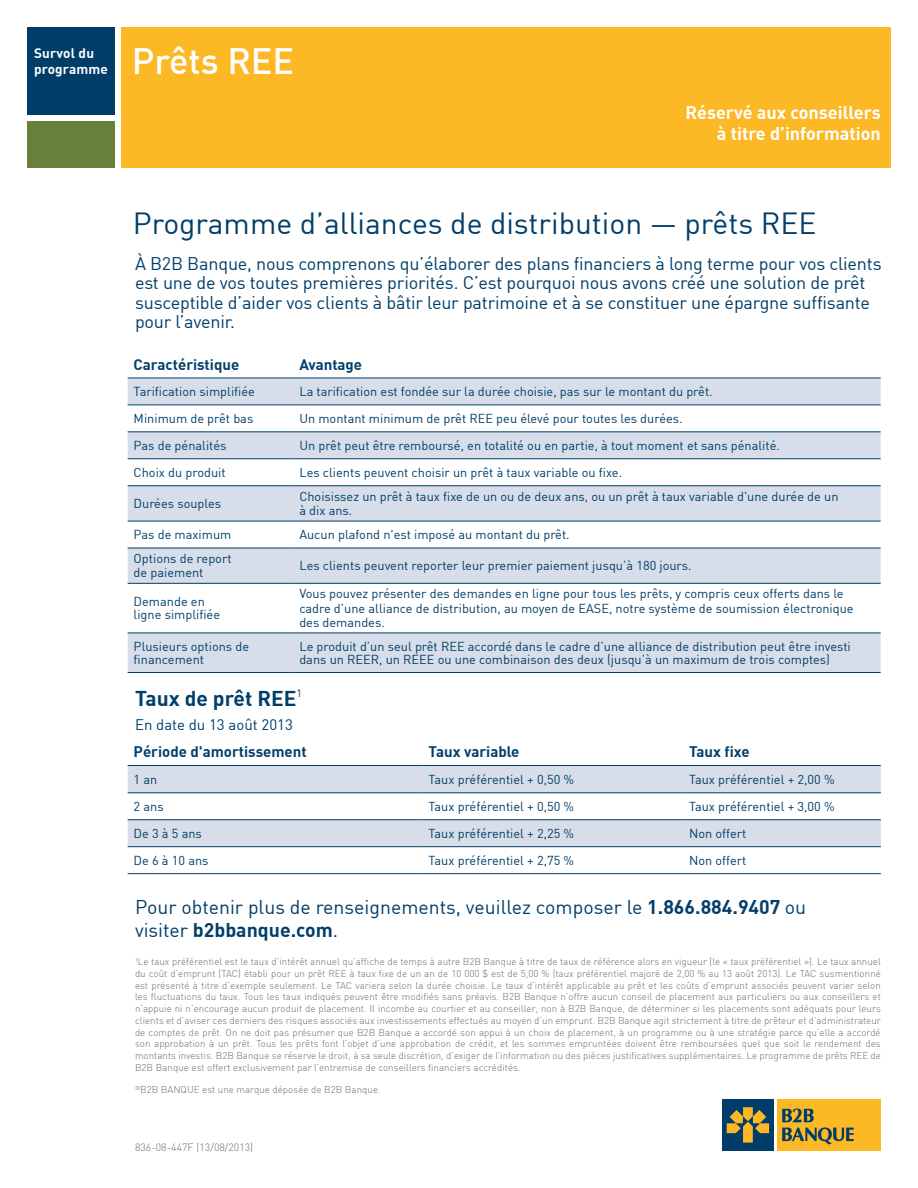
<style>
.page{position:relative;width:918px;height:1188px;background:#fff}
.page>*{position:absolute;margin:0;border:0;box-sizing:border-box;transform-origin:0 0}
.t1{font:500 36px "DIN";color:#fff}
.LOB_Main_Head{font:30px "DIN";color:#003e69}
.t2{font:700 21px "DIN";color:#003e69}
.Company_Phone_Number{font:19.5px "DIN";color:#003e69}
.Company_Phone_Number-2{font:700 19.5px "DIN";color:#003e69}
.t3{font:18px/19.5px "DIN";letter-spacing:-.01em;color:#003e69}
.Advisor_info{font:700 18px "DIN";color:#fff}
.t4{font:700 15px "DIN";color:#003e69}
.t5{font:15px "DIN";color:#003e69}
.t6{font:700 13.5px/15.8px "DIN";letter-spacing:.015em;color:#fff}
.t7{font:12.75px/13.5px "DIN";color:#003e69}
.Advisor_info-2{font:300 10.5px "DIN";letter-spacing:.005em;color:#6c6d70}
.t8{font:300 9.75px/11.7px "DIN";letter-spacing:.005em;color:#6c6d70;text-align:justify}
.s1{font-weight:700}
.s2{font-weight:400}
</style>
<div class="page">
<div style="left:122px;top:27px;width:769px;height:140px;background:#fcb825"></div>
<div style="left:27px;top:27px;width:88px;height:88px;background:#003e69"></div>
<div style="left:27px;top:121px;width:88px;height:47px;background:#67803a"></div>
<svg style="left:128px;top:766px;width:753px;height:80px;fill:#d8dee9"></svg>
<hr style="left:128px;top:765px;width:295px;height:1px;background:#003e69">
<hr style="left:423px;top:765px;width:260px;height:1px;background:#003e69">
<hr style="left:683px;top:765px;width:198px;height:1px;background:#003e69">
<hr style="left:128px;top:793px;width:295px;height:1px;background:#003e69">
<hr style="left:423px;top:793px;width:260px;height:1px;background:#003e69">
<hr style="left:683px;top:793px;width:198px;height:1px;background:#003e69">
<hr style="left:128px;top:819px;width:295px;height:1px;background:#003e69">
<hr style="left:423px;top:819px;width:260px;height:1px;background:#003e69">
<hr style="left:683px;top:819px;width:198px;height:1px;background:#003e69">
<hr style="left:128px;top:846px;width:295px;height:1px;background:#003e69">
<hr style="left:128px;top:873px;width:295px;height:1px;background:#003e69">
<hr style="left:423px;top:846px;width:260px;height:1px;background:#003e69">
<hr style="left:423px;top:873px;width:260px;height:1px;background:#003e69">
<hr style="left:683px;top:846px;width:198px;height:1px;background:#003e69">
<hr style="left:683px;top:873px;width:198px;height:1px;background:#003e69">
<svg style="left:128px;top:379px;width:753px;height:293px;fill:#d8dee9"></svg>
<hr style="left:128px;top:378px;width:165px;height:1px;background:#003e69">
<hr style="left:293px;top:378px;width:588px;height:1px;background:#003e69">
<hr style="left:128px;top:405px;width:165px;height:1px;background:#003e69">
<hr style="left:293px;top:405px;width:588px;height:1px;background:#003e69">
<hr style="left:128px;top:432px;width:165px;height:1px;background:#003e69">
<hr style="left:293px;top:432px;width:588px;height:1px;background:#003e69">
<hr style="left:128px;top:459px;width:165px;height:1px;background:#003e69">
<hr style="left:293px;top:459px;width:588px;height:1px;background:#003e69">
<hr style="left:128px;top:485px;width:165px;height:1px;background:#003e69">
<hr style="left:293px;top:485px;width:588px;height:1px;background:#003e69">
<hr style="left:128px;top:521px;width:165px;height:1px;background:#003e69">
<hr style="left:293px;top:521px;width:588px;height:1px;background:#003e69">
<hr style="left:128px;top:548px;width:165px;height:1px;background:#003e69">
<hr style="left:128px;top:633px;width:165px;height:1px;background:#003e69">
<hr style="left:293px;top:548px;width:588px;height:1px;background:#003e69">
<hr style="left:293px;top:633px;width:588px;height:1px;background:#003e69">
<hr style="left:128px;top:583px;width:165px;height:1px;background:#003e69">
<hr style="left:128px;top:672px;width:165px;height:1px;background:#003e69">
<hr style="left:293px;top:583px;width:588px;height:1px;background:#003e69">
<hr style="left:293px;top:672px;width:588px;height:1px;background:#003e69">
<div style="left:722px;top:1099px;width:52px;height:52px;background:#003e69"></div>
<svg style="left:727px;top:1107px;width:42px;height:36px"></svg>
<div style="left:777px;top:1099px;width:104px;height:52px;background:#fcb825"></div>
<svg style="left:782px;top:1109px;width:72px;height:36px"></svg>
<p class="t6" style="left:34px;top:45px;width:75px">Survol du programme</p>
<p class="t1" style="left:132px;top:38px;width:164px">Prêts REE</p>
<p class="Advisor_info" style="left:685px;top:101px;width:197px">Réservé aux conseillers</p>
<p class="Advisor_info" style="left:717px;top:122px;width:165px">à titre d’information</p>
<p class="LOB_Main_Head" style="left:133px;top:205px;width:685px">Programme d’alliances de distribution — prêts REE</p>
<p class="t3" style="left:135px;top:253px;width:748px">À B2B Banque, nous comprenons qu’élaborer des plans financiers à long terme pour vos clients est une de vos toutes premières priorités. C’est pourquoi nous avons créé une solution de prêt susceptible d’aider vos clients à bâtir leur patrimoine et à se constituer une épargne suffisante pour l’avenir.</p>
<p class="t4" style="left:134px;top:355px;width:107px">Caractéristique</p>
<p class="t4" style="left:299px;top:355px;width:64px">Avantage</p>
<p class="t7" style="left:134px;top:384px;width:123px">Tarification simplifiée</p>
<p class="t7" style="left:299px;top:384px;width:415px">La tarification est fondée sur la durée choisie, pas sur le montant du prêt.</p>
<p class="t7" style="left:134px;top:411px;width:121px">Minimum de prêt bas</p>
<p class="t7" style="left:299px;top:411px;width:385px">Un montant minimum de prêt REE peu élevé pour toutes les durées.</p>
<p class="t7" style="left:134px;top:438px;width:94px">Pas de pénalités</p>
<p class="t7" style="left:299px;top:438px;width:482px">Un prêt peut être remboursé, en totalité ou en partie, à tout moment et sans pénalité.</p>
<p class="t7" style="left:134px;top:465px;width:94px">Choix du produit</p>
<p class="t7" style="left:299px;top:465px;width:324px">Les clients peuvent choisir un prêt à taux variable ou fixe.</p>
<p class="t7" style="left:134px;top:496px;width:89px">Durées souples</p>
<p class="t7" style="left:299px;top:489px;width:541px">Choisissez un prêt à taux fixe de un ou de deux ans, ou un prêt à taux variable d'une durée de un</p>
<p class="t7" style="left:299px;top:503px;width:54px">à dix ans.</p>
<p class="t7" style="left:134px;top:527px;width:99px">Pas de maximum</p>
<p class="t7" style="left:299px;top:527px;width:272px">Aucun plafond n'est imposé au montant du prêt.</p>
<p class="t7" style="left:134px;top:551px;width:99px">Options de report</p>
<p class="t7" style="left:134px;top:566px;width:71px">de paiement</p>
<p class="t7" style="left:299px;top:559px;width:394px">Les clients peuvent reporter leur premier paiement jusqu’à 180 jours.</p>
<p class="t7" style="left:134px;top:594px;width:73px">Demande en</p>
<p class="t7" style="left:134px;top:608px;width:88px">ligne simplifiée</p>
<p class="t7" style="left:299px;top:586px;width:556px;line-height:14.2px">Vous pouvez présenter des demandes en ligne pour tous les prêts, y compris ceux offerts dans le cadre d’une alliance de distribution, au moyen de EASE, notre système de soumission électronique</p>
<p class="t7" style="left:299px;top:615px;width:87px">des demandes.</p>
<p class="t7" style="left:134px;top:639px;width:117px">Plusieurs options de financement</p>
<p class="t7" style="left:299px;top:639px;width:553px">Le produit d’un seul prêt REE accordé dans le cadre d’une alliance de distribution peut être investi dans un REER, un REEE ou une combinaison des deux (jusqu’à un maximum de trois comptes)</p>
<p class="t2" style="left:135px;top:684px;width:169px">Taux de prêt REE<sup>1</sup></p>
<p class="t5" style="left:135px;top:715px;width:159px">En date du 13 août 2013</p>
<p class="t4" style="left:134px;top:742px;width:175px">Période d'amortissement</p>
<p class="t4" style="left:429px;top:742px;width:92px">Taux variable</p>
<p class="t4" style="left:689px;top:742px;width:62px">Taux fixe</p>
<p class="t7" style="left:134px;top:772px;width:25px">1 an</p>
<p class="t7" style="left:429px;top:772px;width:147px">Taux préférentiel + 0,50 %</p>
<p class="t7" style="left:689px;top:772px;width:147px">Taux préférentiel + 2,00 %</p>
<p class="t7" style="left:134px;top:799px;width:32px">2 ans</p>
<p class="t7" style="left:429px;top:799px;width:147px">Taux préférentiel + 0,50 %</p>
<p class="t7" style="left:689px;top:799px;width:147px">Taux préférentiel + 3,00 %</p>
<p class="t7" style="left:134px;top:826px;width:70px">De 3 à 5 ans</p>
<p class="t7" style="left:429px;top:826px;width:147px">Taux préférentiel + 2,25 %</p>
<p class="t7" style="left:689px;top:826px;width:59px">Non offert</p>
<p class="t7" style="left:134px;top:853px;width:76px">De 6 à 10 ans</p>
<p class="t7" style="left:429px;top:853px;width:147px">Taux préférentiel + 2,75 %</p>
<p class="t7" style="left:689px;top:853px;width:59px">Non offert</p>
<p class="Company_Phone_Number" style="left:135px;top:895px;width:673px">Pour obtenir plus de renseignements, veuillez composer le <span class="s1">1.866.884.9407</span> ou</p>
<p class="Company_Phone_Number-2" style="left:135px;top:917px;width:205px"><span class="s2">visiter</span> b2bbanque.com<span class="s2">.</span></p>
<p class="t8" style="left:135px;top:956px;width:747px"><sup>1</sup>Le taux préférentiel est le taux d’intérêt annuel qu’affiche de temps à autre B2B Banque à titre de taux de référence alors en vigueur (le « taux préférentiel »). Le taux annuel du coût d’emprunt (TAC) établi pour un prêt REE à taux fixe de un an de 10 000 $ est de 5,00 % (taux préférentiel majoré de 2,00 % au 13 août 2013). Le TAC susmentionné est présenté à titre d’exemple seulement. Le TAC variera selon la durée choisie. Le taux d’intérêt applicable au prêt et les coûts d’emprunt associés peuvent varier selon les fluctuations du taux. Tous les taux indiqués peuvent être modifiés sans préavis. B2B Banque n’offre aucun conseil de placement aux particuliers ou aux conseillers et n’appuie ni n’encourage aucun produit de placement. Il incombe au courtier et au conseiller, non à B2B Banque, de déterminer si les placements sont adéquats pour leurs clients et d’aviser ces derniers des risques associés aux investissements effectués au moyen d’un emprunt. B2B Banque agit strictement à titre de prêteur et d’administrateur de comptes de prêt. On ne doit pas présumer que B2B Banque a accordé son appui à un choix de placement, à un programme ou à une stratégie parce qu’elle a accordé son approbation à un prêt. Tous les prêts font l’objet d’une approbation de crédit, et les sommes empruntées doivent être remboursées quel que soit le rendement des montants investis. B2B Banque se réserve le droit, à sa seule discrétion, d’exiger de l’information ou des pièces justificatives supplémentaires. Le programme de prêts REE de B2B Banque est offert exclusivement par l’entremise de conseillers financiers accrédités.</p>
<p class="t8" style="left:135px;top:1083px;width:247px"><sup>®</sup>B2B BANQUE est une marque déposée de B2B Banque.</p>
<p class="Advisor_info-2" style="left:135px;top:1140px;width:120px">836-08-447F (13/08/2013)</p>
</div>
